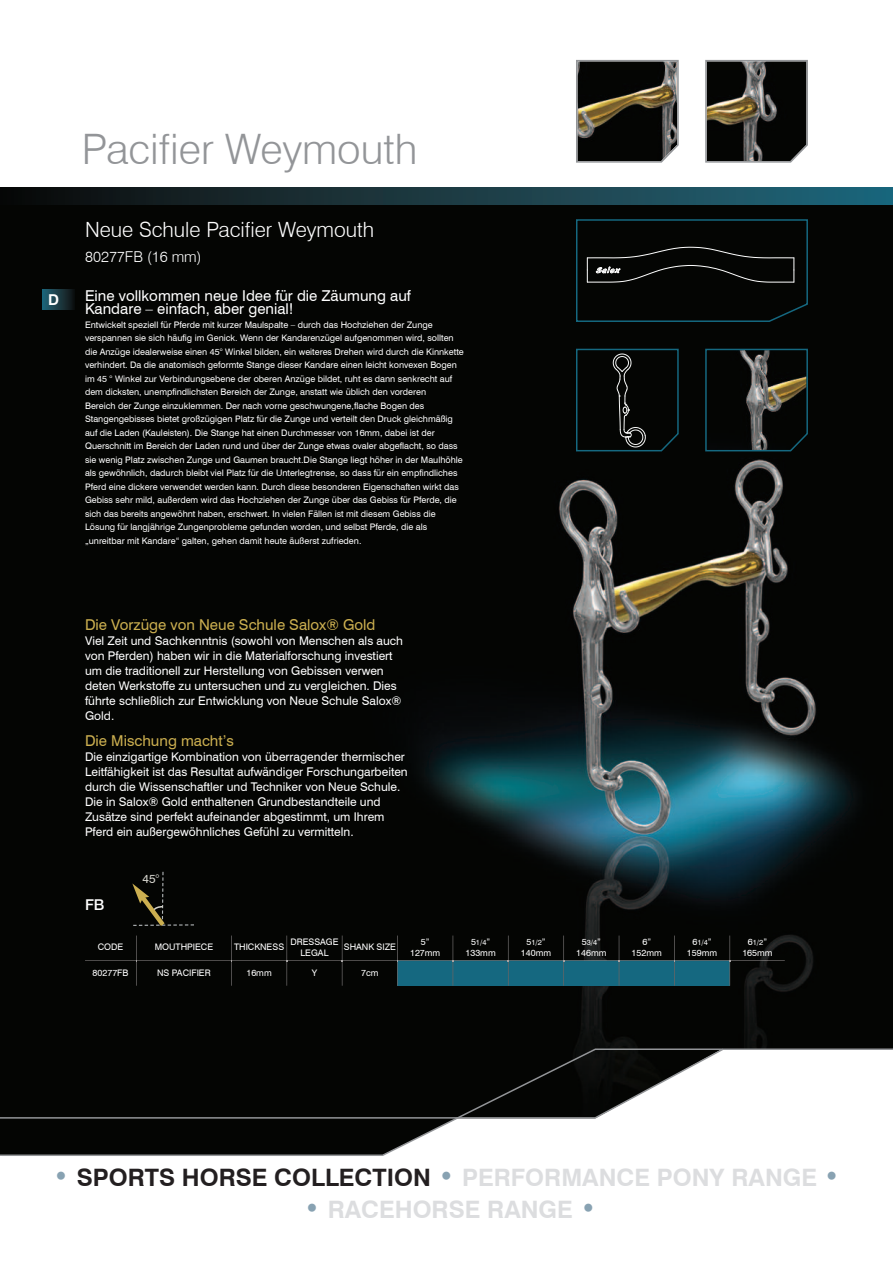
<style>
.page{position:relative;width:893px;height:1263px;background:#fff}
.page>*{position:absolute;margin:0;border:0;box-sizing:border-box;transform-origin:0 0}
.t1{font:300 42px "Swiss 721 BT";color:#939598}
.t2{font:700 24px "Swiss 721 BT";color:#231f20}
.t3{font:700 24px "Swiss 721 BT";color:#dcdddf}
.t4{font:300 21px "Swiss 721 BT";color:#fff}
.t5{font:15px/13.5px "Swiss 721 BT";color:#fff}
.t6{font:15px "Swiss 721 BT";color:#ccaf50}
.t7{font:300 15px "Swiss 721 BT";color:#fff}
.t8{font:500 15px "Helvetica Neue";color:#fff}
.t9{font:700 15px "Swiss 721 BT";color:#fff}
.t10{font:12px/15px "Swiss 721 BT";color:#fff}
.t11{font:12px "Swiss 721 BT";color:#d6d5ce}
.t12{font:9px/13.5px "Swiss 721 BT";color:#fff;text-align:center}
.t13{font:7.5px "Swiss 721 BT";color:#fff}
.s1{font-size:9px}
.s2{font-size:27px;color:#88a2b2}
.s3{color:#dcdddf}
</style>
<div class="page">
<div style="left:0;top:187px;width:893px;height:1062px;background:#040503"></div>
<img style="left:42px;top:289px;width:815px;height:759px">
<div style="left:2px;top:1157px;width:891px;height:92px;background:#fff"></div>
<svg style="left:0;top:1048px;width:893px;height:109px"></svg>
<div style="left:0;top:187px;width:893px;height:17px;background:linear-gradient(to right,#100c0a,#22687c)"></div>
<svg style="left:43px;top:289px;width:31px;height:21px"></svg>
<hr style="left:0;top:1156px;width:2px;height:107px;background:#fff">
<svg style="left:132px;top:872px;width:62px;height:59px"></svg>
<img style="left:576px;top:60px;width:103px;height:103px">
<svg style="left:705px;top:60px;width:103px;height:103px;background:#32312b"></svg>
<svg style="left:576px;top:219px;width:232px;height:103px"></svg>
<svg style="left:576px;top:349px;width:103px;height:102px"></svg>
<svg style="left:705px;top:349px;width:103px;height:102px"></svg>
<div style="left:398px;top:961px;width:55px;height:25px;background:#156880"></div>
<div style="left:453px;top:961px;width:55px;height:25px;background:#156880"></div>
<div style="left:508px;top:961px;width:56px;height:25px;background:#156880"></div>
<div style="left:564px;top:961px;width:55px;height:25px;background:#156880"></div>
<div style="left:619px;top:961px;width:55px;height:25px;background:#156880"></div>
<div style="left:674px;top:961px;width:56px;height:25px;background:#156880"></div>
<img style="left:136px;top:935px;width:1px;height:51px">
<img style="left:231px;top:935px;width:1px;height:51px">
<img style="left:286px;top:935px;width:1px;height:51px">
<img style="left:342px;top:935px;width:1px;height:51px">
<img style="left:397px;top:935px;width:1px;height:51px">
<img style="left:453px;top:935px;width:1px;height:51px">
<img style="left:508px;top:935px;width:1px;height:51px">
<img style="left:563px;top:935px;width:1px;height:51px">
<img style="left:619px;top:935px;width:1px;height:51px">
<img style="left:674px;top:935px;width:1px;height:51px">
<img style="left:729px;top:935px;width:1px;height:51px">
<img style="left:85px;top:960px;width:700px;height:1px">
<h1 class="t1" style="left:82px;top:124px;width:337px">Pacifier Weymouth</h1>
<h3 class="t4" style="left:85px;top:217px;width:291px">Neue Schule Pacifier Weymouth</h3>
<h3 class="t7" style="left:85px;top:248px;width:118px">80277FB (16 mm)</h3>
<h3 class="t9" style="left:48px;top:290px;width:12px">D</h3>
<h3 class="t5" style="left:85px;top:288px;width:327px">Eine vollkommen neue Idee für die Zäumung auf<br>Kandare – einfach, aber genial!</h3>
<p class="t12" style="left:85px;top:318px;width:380px;text-align:left">Entwickelt speziell für Pferde mit kurzer Maulspalte – durch das Hochziehen der Zunge verspannen sie sich häufig im Genick. Wenn der Kandarenzügel aufgenommen wird, sollten die Anzüge idealerweise einen 45° Winkel bilden, ein weiteres Drehen wird durch die Kinnkette verhindert. Da die anatomisch geformte Stange dieser Kandare einen leicht konvexen Bogen im 45 ° Winkel zur Verbindungsebene der oberen Anzüge bildet, ruht es dann senkrecht auf dem dicksten, unempfindlichsten Bereich der Zunge, anstatt wie üblich den vorderen<br>Bereich der Zunge einzuklemmen. Der nach vorne geschwungene,flache Bogen des Stangengebisses bietet großzügigen Platz für die Zunge und verteilt den Druck gleichmäßig auf die Laden (Kauleisten). Die Stange hat einen Durchmesser von 16mm, dabei ist der Querschnitt im Bereich der Laden rund und über der Zunge etwas ovaler abgeflacht, so dass sie wenig Platz zwischen Zunge und Gaumen braucht.Die Stange liegt höher in der Maulhöhle als gewöhnlich, dadurch bleibt viel Platz für die Unterlegtrense, so dass für ein empfindliches Pferd eine dickere verwendet werden kann. Durch diese besonderen Eigenschaften wirkt das Gebiss sehr mild, außerdem wird das Hochziehen der Zunge über das Gebiss für Pferde, die sich das bereits angewöhnt haben, erschwert. In vielen Fällen ist mit diesem Gebiss die Lösung für langjährige Zungenprobleme gefunden worden, und selbst Pferde, die als „unreitbar mit Kandare“ galten, gehen damit heute äußerst zufrieden.</p>
<h3 class="t6" style="left:85px;top:616px;width:292px">Die Vorzüge von Neue Schule Salox® Gold</h3>
<p class="t10" style="left:85px;top:633px;width:319px">Viel Zeit und Sachkenntnis (sowohl von Menschen als auch von Pferden) haben wir in die Materialforschung investiert um die traditionell zur Herstellung von Gebissen verwen deten Werkstoffe zu untersuchen und zu vergleichen. Dies führte schließlich zur Entwicklung von Neue Schule Salox® Gold.</p>
<h3 class="t6" style="left:85px;top:731px;width:150px">Die Mischung macht’s</h3>
<p class="t10" style="left:85px;top:749px;width:324px">Die einzigartige Kombination von überragender thermischer Leitfähigkeit ist das Resultat aufwändiger Forschungarbeiten durch die Wissenschaftler und Techniker von Neue Schule.<br>Die in Salox® Gold enthaltenen Grundbestandteile und Zusätze sind perfekt aufeinander abgestimmt, um Ihrem Pferd ein außergewöhnliches Gefühl zu vermitteln.</p>
<h3 class="t11" style="left:142px;top:872px;width:19px">45°</h3>
<h3 class="t8" style="left:85px;top:899px;width:21px">FB</h3>
<p class="t12" style="left:98px;top:940px;width:27px">CODE</p>
<p class="t12" style="left:155px;top:940px;width:60px">MOUTHPIECE</p>
<p class="t12" style="left:234px;top:940px;width:52px">THICKNESS</p>
<p class="t12" style="left:290px;top:936px;width:50px;line-height:10.8px">DRESSAGE<br>LEGAL</p>
<p class="t12" style="left:344px;top:940px;width:54px">SHANK SIZE</p>
<p class="t12" style="left:410px;top:936px;width:32px;line-height:10.8px">5”<br>127mm</p>
<p class="t13" style="left:471px;top:938px;width:21px"><span class="s1">5</span>1/4<span class="s1">”</span></p>
<p class="t12" style="left:465px;top:945px;width:32px">133mm</p>
<p class="t12" style="left:93px;top:966px;width:37px">80277FB</p>
<p class="t12" style="left:157px;top:966px;width:55px">NS PACIFIER</p>
<p class="t12" style="left:246px;top:966px;width:27px">16mm</p>
<p class="t12" style="left:312px;top:966px;width:7px">Y</p>
<p class="t12" style="left:361px;top:966px;width:19px">7cm</p>
<p class="t13" style="left:526px;top:938px;width:21px"><span class="s1">5</span>1/2<span class="s1">”</span></p>
<p class="t12" style="left:521px;top:945px;width:32px">140mm</p>
<p class="t13" style="left:582px;top:938px;width:21px"><span class="s1">5</span>3/4<span class="s1">”</span></p>
<p class="t12" style="left:576px;top:945px;width:32px">146mm</p>
<p class="t12" style="left:632px;top:936px;width:32px;line-height:10.8px">6”<br>152mm</p>
<p class="t13" style="left:692px;top:938px;width:21px"><span class="s1">6</span>1/4<span class="s1">”</span></p>
<p class="t12" style="left:687px;top:945px;width:32px">159mm</p>
<p class="t13" style="left:748px;top:938px;width:21px"><span class="s1">6</span>1/2<span class="s1">”</span></p>
<p class="t12" style="left:742px;top:945px;width:32px">165mm</p>
<h2 class="t2" style="left:53px;top:1162px;width:788px"><span class="s2">•</span> SPORTS HORSE COLLECTION <span class="s2">•</span> <span class="s3">PERFORMANCE PONY RANGE</span> <span class="s2">•</span></h2>
<h2 class="t3" style="left:304px;top:1195px;width:294px"><span class="s2">•</span> RACEHORSE RANGE <span class="s2">•</span></h2>
</div>
